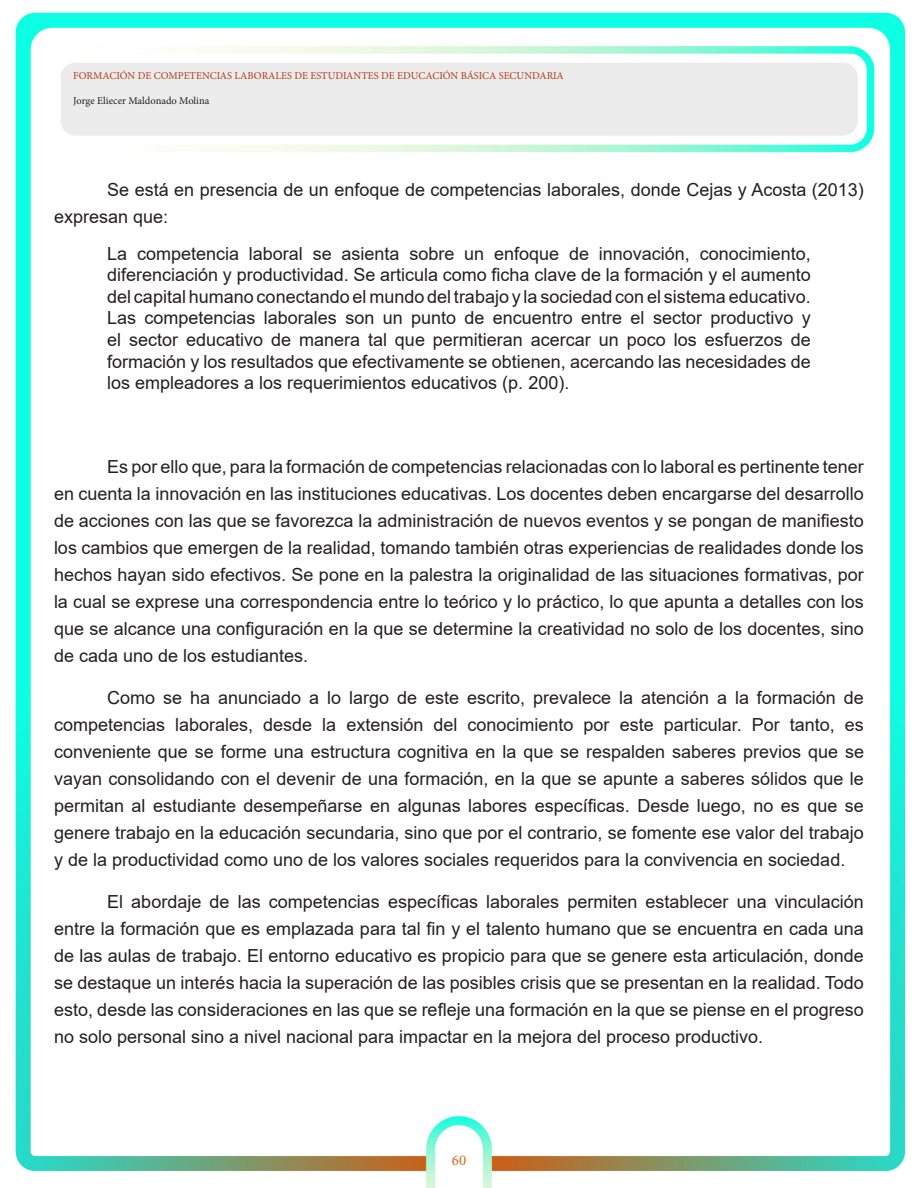
<style>
.page{position:relative;width:918px;height:1188px;background:#fff}
.page>*{position:absolute;margin:0;border:0;box-sizing:border-box;transform-origin:0 0}
.t1{font:18px/27px "Arial";color:#231f20;text-align:justify}
.t2{font:15px "Minion Pro";color:#db6514}
.t3{font:10.5px "Minion Pro";color:#b13b17}
.t4{font:10.5px "Minion Pro";color:#231f20}
</style>
<div class="page">
<img style="left:15px;top:12px;width:891px;height:1176px">
<p class="t3" style="left:73px;top:68px;width:492px">FORMACIÓN DE COMPETENCIAS LABORALES DE ESTUDIANTES DE EDUCACIÓN BÁSICA SECUNDARIA</p>
<p class="t4" style="left:73px;top:93px;width:138px">Jorge Eliecer Maldonado Molina</p>
<p class="t1" style="left:54px;top:176px;width:811px;text-indent:53px">Se está en presencia de un enfoque de competencias laborales, donde Cejas y Acosta (2013) expresan que:</p>
<p class="t1" style="left:107px;top:242px;width:705px;line-height:21.6px">La competencia laboral se asienta sobre un enfoque de innovación, conocimiento, diferenciación y productividad. Se articula como ficha clave de la formación y el aumento del capital humano conectando el mundo del trabajo y la sociedad con el sistema educativo.<br>Las competencias laborales son un punto de encuentro entre el sector productivo y el sector educativo de manera tal que permitieran acercar un poco los esfuerzos de formación y los resultados que efectivamente se obtienen, acercando las necesidades de los empleadores a los requerimientos educativos (p. 200).</p>
<p class="t1" style="left:54px;top:453px;width:811px;text-indent:53px">Es por ello que, para la formación de competencias relacionadas con lo laboral es pertinente tener en cuenta la innovación en las instituciones educativas. Los docentes deben encargarse del desarrollo de acciones con las que se favorezca la administración de nuevos eventos y se pongan de manifiesto los cambios que emergen de la realidad, tomando también otras experiencias de realidades donde los hechos hayan sido efectivos. Se pone en la palestra la originalidad de las situaciones formativas, por la cual se exprese una correspondencia entre lo teórico y lo práctico, lo que apunta a detalles con los que se alcance una configuración en la que se determine la creatividad no solo de los docentes, sino de cada uno de los estudiantes.</p>
<p class="t1" style="left:54px;top:684px;width:812px;text-indent:53px">Como se ha anunciado a lo largo de este escrito, prevalece la atención a la formación de competencias laborales, desde la extensión del conocimiento por este particular. Por tanto, es conveniente que se forme una estructura cognitiva en la que se respalden saberes previos que se vayan consolidando con el devenir de una formación, en la que se apunte a saberes sólidos que le permitan al estudiante desempeñarse en algunas labores específicas. Desde luego, no es que se genere trabajo en la educación secundaria, sino que por el contrario, se fomente ese valor del trabajo y de la productividad como uno de los valores sociales requeridos para la convivencia en sociedad.</p>
<p class="t1" style="left:54px;top:888px;width:811px;text-indent:53px">El abordaje de las competencias específicas laborales permiten establecer una vinculación entre la formación que es emplazada para tal fin y el talento humano que se encuentra en cada una de las aulas de trabajo. El entorno educativo es propicio para que se genere esta articulación, donde se destaque un interés hacia la superación de las posibles crisis que se presentan en la realidad. Todo esto, desde las consideraciones en las que se refleje una formación en la que se piense en el progreso no solo personal sino a nivel nacional para impactar en la mejora del proceso productivo.</p>
<p class="t2" style="left:452px;top:1150px;width:16px">60</p>
</div>
